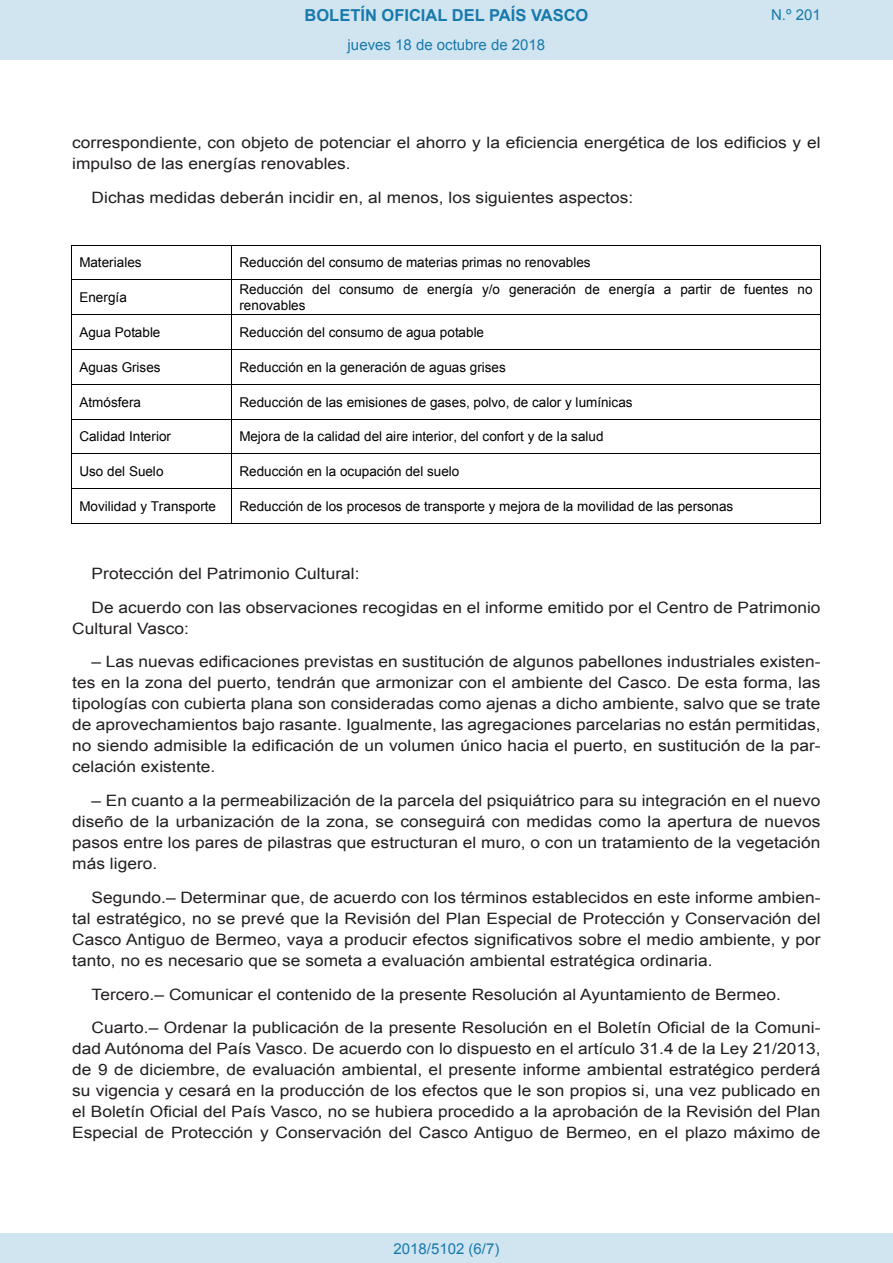
<style>
.page{position:relative;width:893px;height:1263px;background:#fff}
.page>*{position:absolute;margin:0;border:0;box-sizing:border-box;transform-origin:0 0}
.t1{font:700 16.5px "Arial";color:#1879ad}
.BOPVDetalle{font:15.6px/21px "Arial";color:#231f20;text-align:justify;scale:1.11 1}
.Paginacion_Centro{font:15px "Arial";color:#1879ad}
.t2{font:13.5px/15.5px "Arial";letter-spacing:.005em;color:#000}
</style>
<div class="page">
<div style="left:0;top:0;width:893px;height:60px;background:#d0e5f0"></div>
<div style="left:0;top:1233px;width:893px;height:30px;background:#d0e5f0"></div>
<hr style="left:72px;top:245px;width:159px;height:1px;background:#000">
<hr style="left:232px;top:245px;width:588px;height:1px;background:#000">
<hr style="left:71px;top:245px;width:1px;height:34px;background:#000">
<hr style="left:231px;top:245px;width:1px;height:34px;background:#000">
<hr style="left:820px;top:245px;width:1px;height:34px;background:#000">
<hr style="left:72px;top:279px;width:159px;height:1px;background:#000">
<hr style="left:232px;top:279px;width:588px;height:1px;background:#000">
<hr style="left:71px;top:280px;width:1px;height:34px;background:#000">
<hr style="left:231px;top:280px;width:1px;height:34px;background:#000">
<hr style="left:820px;top:280px;width:1px;height:34px;background:#000">
<hr style="left:72px;top:314px;width:159px;height:1px;background:#000">
<hr style="left:232px;top:314px;width:588px;height:1px;background:#000">
<hr style="left:71px;top:315px;width:1px;height:34px;background:#000">
<hr style="left:231px;top:315px;width:1px;height:34px;background:#000">
<hr style="left:820px;top:315px;width:1px;height:34px;background:#000">
<hr style="left:72px;top:349px;width:159px;height:1px;background:#000">
<hr style="left:232px;top:349px;width:588px;height:1px;background:#000">
<hr style="left:71px;top:350px;width:1px;height:34px;background:#000">
<hr style="left:231px;top:350px;width:1px;height:34px;background:#000">
<hr style="left:820px;top:350px;width:1px;height:34px;background:#000">
<hr style="left:72px;top:384px;width:159px;height:1px;background:#000">
<hr style="left:232px;top:384px;width:588px;height:1px;background:#000">
<hr style="left:71px;top:385px;width:1px;height:34px;background:#000">
<hr style="left:231px;top:385px;width:1px;height:34px;background:#000">
<hr style="left:820px;top:385px;width:1px;height:34px;background:#000">
<hr style="left:72px;top:419px;width:159px;height:1px;background:#000">
<hr style="left:232px;top:419px;width:588px;height:1px;background:#000">
<hr style="left:71px;top:419px;width:1px;height:35px;background:#000">
<hr style="left:231px;top:419px;width:1px;height:35px;background:#000">
<hr style="left:820px;top:419px;width:1px;height:35px;background:#000">
<hr style="left:72px;top:454px;width:159px;height:1px;background:#000">
<hr style="left:232px;top:454px;width:588px;height:1px;background:#000">
<hr style="left:71px;top:454px;width:1px;height:34px;background:#000">
<hr style="left:231px;top:454px;width:1px;height:34px;background:#000">
<hr style="left:820px;top:454px;width:1px;height:34px;background:#000">
<hr style="left:72px;top:488px;width:159px;height:1px;background:#000">
<hr style="left:232px;top:488px;width:588px;height:1px;background:#000">
<hr style="left:71px;top:489px;width:1px;height:34px;background:#000">
<hr style="left:72px;top:523px;width:159px;height:1px;background:#000">
<hr style="left:231px;top:489px;width:1px;height:34px;background:#000">
<hr style="left:232px;top:523px;width:588px;height:1px;background:#000">
<hr style="left:820px;top:489px;width:1px;height:34px;background:#000">
<p class="t1" style="left:305px;top:4px;width:285px">BOLETÍN OFICIAL DEL PAÍS VASCO</p>
<p class="Paginacion_Centro" style="left:348px;top:35px;width:199px">jueves 18 de octubre de 2018</p>
<p class="Paginacion_Centro" style="left:771px;top:5px;width:51px">N.º 201</p>
<p class="BOPVDetalle" style="left:72px;top:132px;width:676px">correspondiente, con objeto de potenciar el ahorro y la eficiencia energética de los edificios y el impulso de las energías renovables.</p>
<p class="BOPVDetalle" style="left:92px;top:187px;width:489px">Dichas medidas deberán incidir en, al menos, los siguientes aspectos:</p>
<p class="t2" style="left:79px;top:255px;width:64px">Materiales</p>
<p class="t2" style="left:239px;top:255px;width:353px">Reducción del consumo de materias primas no renovables</p>
<p class="t2" style="left:79px;top:290px;width:49px">Energía</p>
<p class="t2" style="left:239px;top:282px;width:575px">Reducción del consumo de energía y/o generación de energía a partir de fuentes no renovables</p>
<p class="t2" style="left:79px;top:325px;width:83px">Agua Potable</p>
<p class="t2" style="left:239px;top:325px;width:246px">Reducción del consumo de agua potable</p>
<p class="t2" style="left:79px;top:359px;width:83px">Aguas Grises</p>
<p class="t2" style="left:239px;top:359px;width:268px">Reducción en la generación de aguas grises</p>
<p class="t2" style="left:79px;top:394px;width:63px">Atmósfera</p>
<p class="t2" style="left:239px;top:394px;width:395px">Reducción de las emisiones de gases, polvo, de calor y lumínicas</p>
<p class="t2" style="left:79px;top:429px;width:93px">Calidad Interior</p>
<p class="t2" style="left:239px;top:429px;width:366px">Mejora de la calidad del aire interior, del confort y de la salud</p>
<p class="t2" style="left:79px;top:464px;width:86px">Uso del Suelo</p>
<p class="t2" style="left:239px;top:464px;width:222px">Reducción en la ocupación del suelo</p>
<p class="t2" style="left:79px;top:499px;width:138px">Movilidad y Transporte</p>
<p class="t2" style="left:239px;top:499px;width:495px">Reducción de los procesos de transporte y mejora de la movilidad de las personas</p>
<p class="BOPVDetalle" style="left:92px;top:563px;width:243px">Protección del Patrimonio Cultural:</p>
<p class="BOPVDetalle" style="left:72px;top:597px;width:676px;text-indent:19px">De acuerdo con las observaciones recogidas en el informe emitido por el Centro de Patrimonio<br>Cultural Vasco:</p>
<p class="BOPVDetalle" style="left:72px;top:651px;width:676px;text-indent:19px">– Las nuevas edificaciones previstas en sustitución de algunos pabellones industriales existen&shy;tes en la zona del puerto, tendrán que armonizar con el ambiente del Casco. De esta forma, las tipologías con cubierta plana son consideradas como ajenas a dicho ambiente, salvo que se trate de aprovechamientos bajo rasante. Igualmente, las agregaciones parcelarias no están permitidas, no siendo admisible la edificación de un volumen único hacia el puerto, en sustitución de la par&shy;celación existente.</p>
<p class="BOPVDetalle" style="left:72px;top:790px;width:676px;text-indent:19px">– En cuanto a la permeabilización de la parcela del psiquiátrico para su integración en el nuevo diseño de la urbanización de la zona, se conseguirá con medidas como la apertura de nuevos pasos entre los pares de pilastras que estructuran el muro, o con un tratamiento de la vegetación más ligero.</p>
<p class="BOPVDetalle" style="left:72px;top:887px;width:676px;text-indent:19px">Segundo.– Determinar que, de acuerdo con los términos establecidos en este informe ambien&shy;tal estratégico, no se prevé que la Revisión del Plan Especial de Protección y Conservación del Casco Antiguo de Bermeo, vaya a producir efectos significativos sobre el medio ambiente, y por tanto, no es necesario que se someta a evaluación ambiental estratégica ordinaria.</p>
<p class="BOPVDetalle" style="left:92px;top:984px;width:622px">Tercero.– Comunicar el contenido de la presente Resolución al Ayuntamiento de Bermeo.</p>
<p class="BOPVDetalle" style="left:72px;top:1017px;width:676px;text-indent:19px">Cuarto.– Ordenar la publicación de la presente Resolución en el Boletín Oficial de la Comuni&shy;dad Autónoma del País Vasco. De acuerdo con lo dispuesto en el artículo 31.4 de la Ley 21/2013, de 9 de diciembre, de evaluación ambiental, el presente informe ambiental estratégico perderá su vigencia y cesará en la producción de los efectos que le son propios si, una vez publicado en el Boletín Oficial del País Vasco, no se hubiera procedido a la aprobación de la Revisión del Plan Especial de Protección y Conservación del Casco Antiguo de Bermeo, en el plazo máximo de</p>
<p class="Paginacion_Centro" style="left:393px;top:1238px;width:107px">2018/5102 (6/7)</p>
</div>
